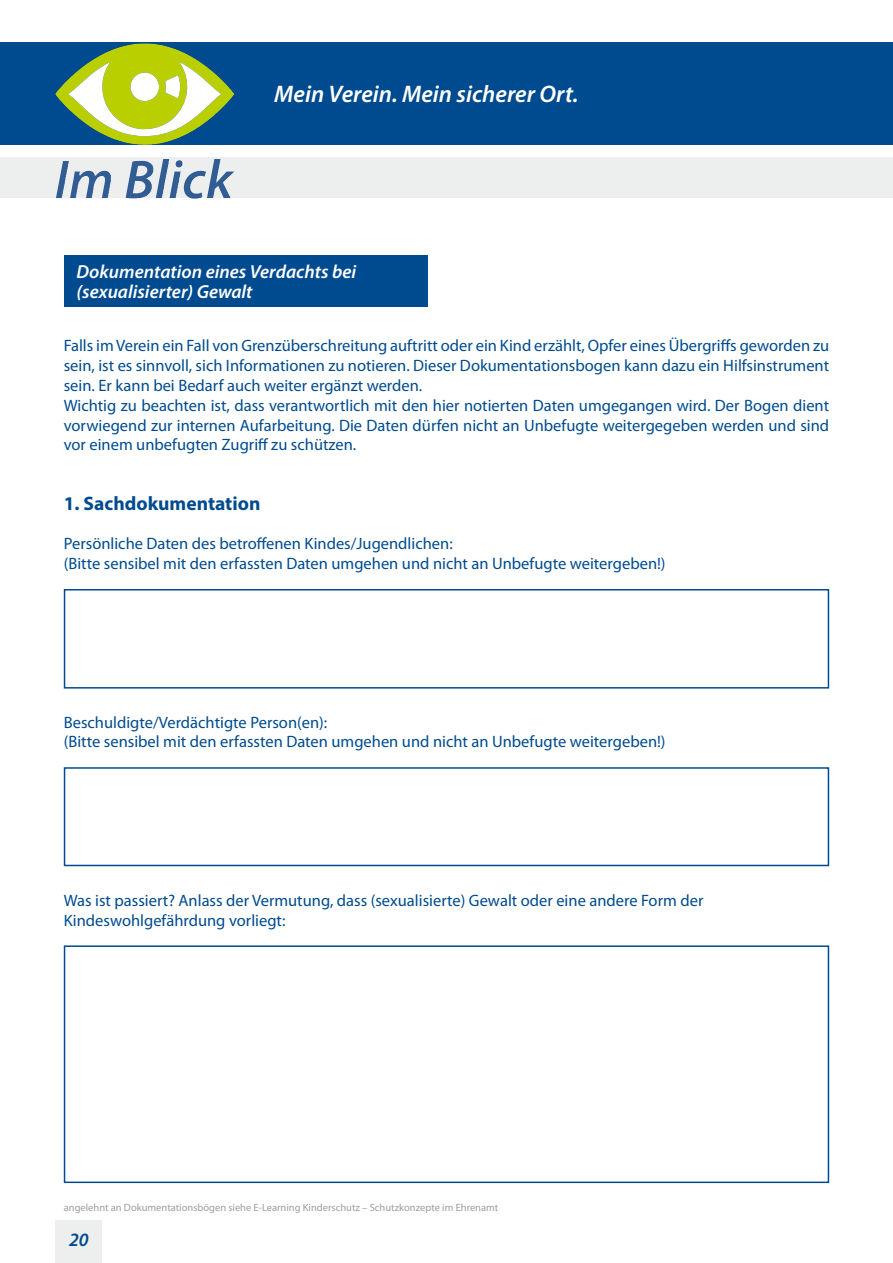
<style>
.page{position:relative;width:893px;height:1263px;background:#fff}
.page>*{position:absolute;margin:0;border:0;box-sizing:border-box;transform-origin:0 0}
.t1{font:italic 600 55.05px "Myriad Pro";color:#315d94}
.t2{font:italic 600 24px "Myriad Pro";color:#fff}
.Fließtext{font:700 19.5px "Myriad Pro";color:#004b8f}
.Blaue_Kästen{font:italic 600 18.9px "Myriad Pro";color:#fff}
.t3{font:italic 600 18.9px "Myriad Pro";color:#004b8f}
.Fließtext-2{font:16.5px/19.8px "Myriad Pro";color:#004b8f;text-align:justify}
.Fließtext-3{font:10.5px "Myriad Pro";color:#9d9e9e}
</style>
<div class="page">
<div style="left:0;top:158px;width:893px;height:40px;background:#edeeee"></div>
<div style="left:0;top:43px;width:893px;height:102px;background:#004b8f"></div>
<svg style="left:55px;top:43px;width:117px;height:102px"></svg>
<div style="left:55px;top:1221px;width:47px;height:42px;background:#edeeee"></div>
<div style="left:64px;top:255px;width:363px;height:51px;background:#004b8f"></div>
<div style="left:64px;top:589px;width:765px;height:99px;border:2px solid #004b8f"></div>
<div style="left:64px;top:767px;width:765px;height:99px;border:2px solid #004b8f"></div>
<div style="left:64px;top:945px;width:765px;height:238px;border:2px solid #004b8f"></div>
<h1 class="t1" style="left:55px;top:150px;width:180px">Im Blick</h1>
<h2 class="t2" style="left:274px;top:78px;width:306px">Mein Verein. Mein sicherer Ort.</h2>
<p class="Blaue_Kästen" style="left:77px;top:260px;width:281px">Dokumentation eines Verdachts bei</p>
<p class="Blaue_Kästen" style="left:77px;top:279px;width:178px">(sexualisierter) Gewalt</p>
<p class="Fließtext-2" style="left:64px;top:336px;width:767px">Falls im Verein ein Fall von Grenzüberschreitung auftritt oder ein Kind erzählt, Opfer eines Übergriffs geworden zu sein, ist es sinnvoll, sich Informationen zu notieren. Dieser Dokumentationsbogen kann dazu ein Hilfsinstrument sein. Er kann bei Bedarf auch weiter ergänzt werden.</p>
<p class="Fließtext-2" style="left:64px;top:396px;width:767px">Wichtig zu beachten ist, dass verantwortlich mit den hier notierten Daten umgegangen wird. Der Bogen dient vorwiegend zur internen Aufarbeitung. Die Daten dürfen nicht an Unbefugte weitergegeben werden und sind vor einem unbefugten Zugriff zu schützen.</p>
<p class="Fließtext" style="left:64px;top:490px;width:198px">1. Sachdokumentation</p>
<p class="Fließtext-2" style="left:64px;top:534px;width:390px">Persönliche Daten des betroffenen Kindes/Jugendlichen:</p>
<p class="Fließtext-2" style="left:64px;top:554px;width:603px">(Bitte sensibel mit den erfassten Daten umgehen und nicht an Unbefugte weitergeben!)</p>
<p class="Fließtext-2" style="left:64px;top:712px;width:265px">Beschuldigte/Verdächtigte Person(en):</p>
<p class="Fließtext-2" style="left:64px;top:732px;width:603px">(Bitte sensibel mit den erfassten Daten umgehen und nicht an Unbefugte weitergeben!)</p>
<p class="Fließtext-2" style="left:64px;top:891px;width:641px">Was ist passiert? Anlass der Vermutung, dass (sexualisierte) Gewalt oder eine andere Form der</p>
<p class="Fließtext-2" style="left:64px;top:910px;width:223px">Kindeswohlgefährdung vorliegt:</p>
<p class="Fließtext-3" style="left:64px;top:1201px;width:436px">angelehnt an Dokumentationsbögen siehe E-Learning Kinderschutz – Schutzkonzepte im Ehrenamt</p>
<p class="t3" style="left:69px;top:1227px;width:21px">20</p>
</div>
